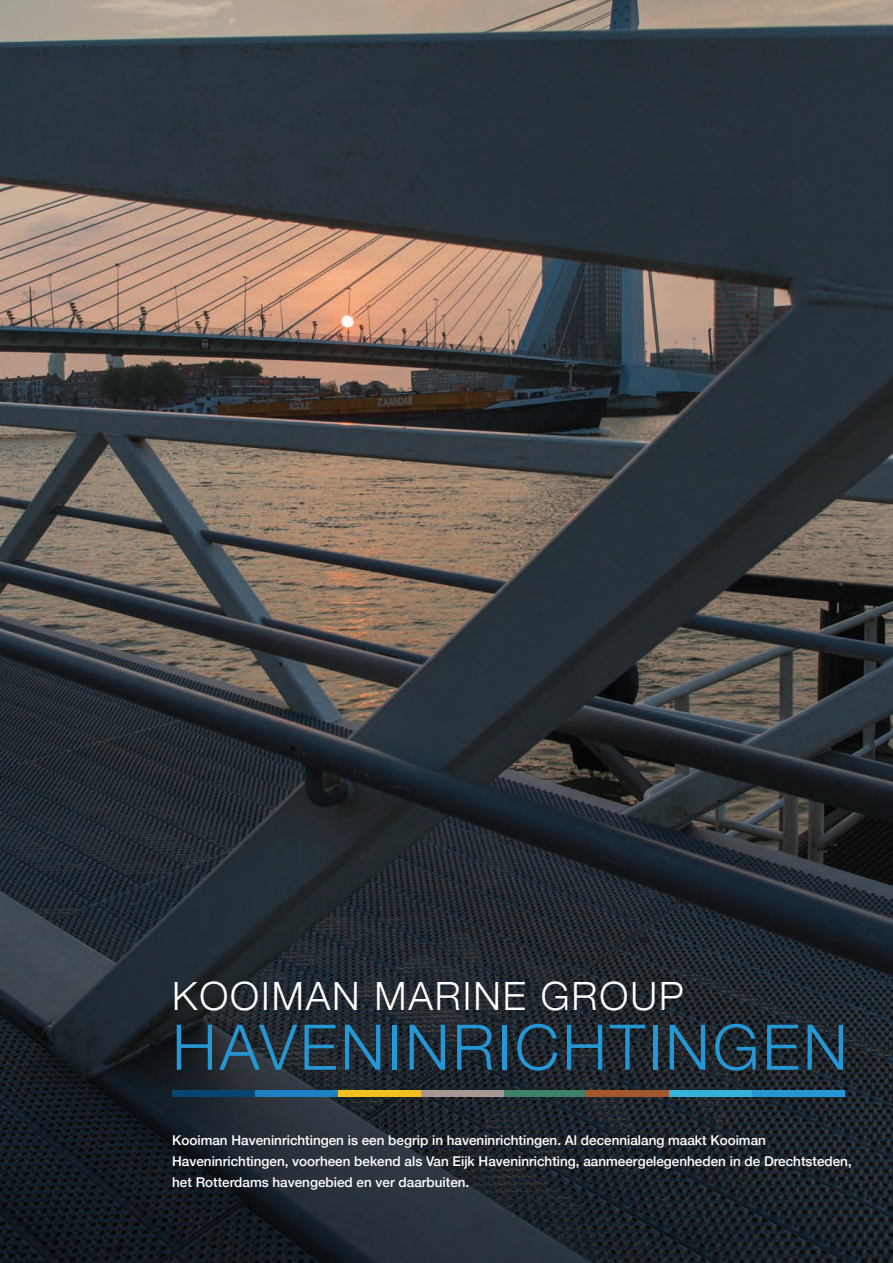
<style>
.page{position:relative;width:893px;height:1263px;background:#fff}
.page>*{position:absolute;margin:0;border:0;box-sizing:border-box;transform-origin:0 0}
.t1{font:300 63px "Helvetica Neue";letter-spacing:.05em;color:#2697d5}
.t2{font:300 39px "Helvetica Neue";letter-spacing:.05em;color:#fff}
.t3{font:500 13.5px/21px "Helvetica Neue";color:#fff}
</style>
<div class="page">
<img style="left:0;top:0;width:893px;height:1263px">
<div style="left:172px;top:1090px;width:83px;height:7px;background:#094370"></div>
<div style="left:255px;top:1090px;width:83px;height:7px;background:#1d80c4"></div>
<div style="left:338px;top:1090px;width:83px;height:7px;background:#f3c01f"></div>
<div style="left:421px;top:1090px;width:83px;height:7px;background:#a79893"></div>
<div style="left:504px;top:1090px;width:82px;height:7px;background:#3f8166"></div>
<div style="left:586px;top:1090px;width:83px;height:7px;background:#a4572c"></div>
<div style="left:669px;top:1090px;width:83px;height:7px;background:#35b4d9"></div>
<div style="left:752px;top:1090px;width:92px;height:7px;background:#2697d5"></div>
<h2 class="t2" style="left:172px;top:964px;width:513px">KOOIMAN MARINE GROUP</h2>
<h1 class="t1" style="left:172px;top:996px;width:677px">HAVENINRICHTINGEN</h1>
<p class="t3" style="left:172px;top:1129px;width:681px">Kooiman Haveninrichtingen is een begrip in haveninrichtingen. Al decennialang maakt Kooiman<br>Haveninrichtingen, voorheen bekend als Van Eijk Haveninrichting, aanmeergelegenheden in de Drechtsteden, het Rotterdams havengebied en ver daarbuiten.</p>
</div>
